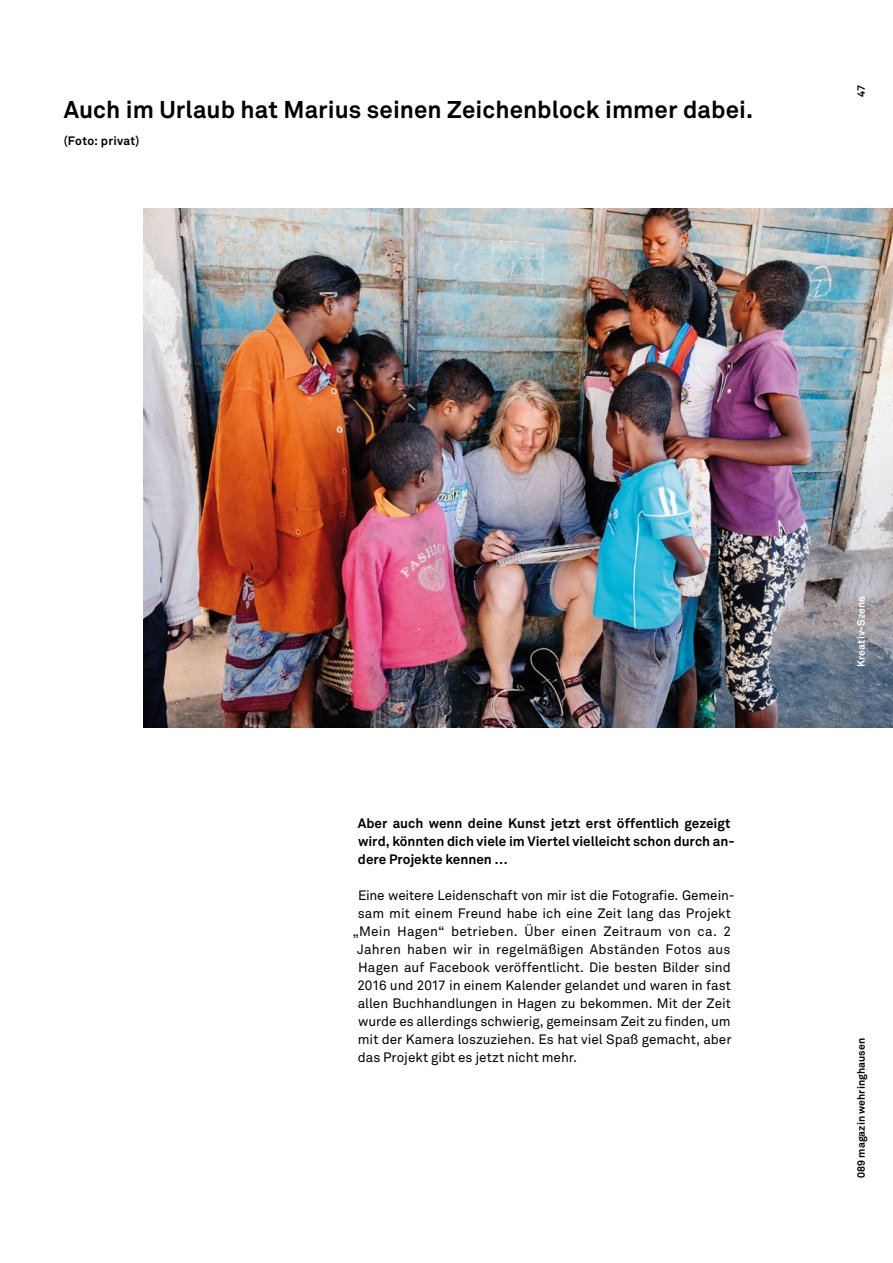
<style>
.page{position:relative;width:893px;height:1263px;background:#fff}
.page>*{position:absolute;margin:0;border:0;box-sizing:border-box;transform-origin:0 0}
.t1{font:700 24px "Akkurat";letter-spacing:.005em;color:#000}
.t2{font:13.5px "Akkurat Pro";color:#000}
.t3{font:700 13.5px/18px "Akkurat";color:#000}
.t4{font:700 12px "Akkurat";letter-spacing:.025em;color:#000}
.t5{font:700 10.5px "Akkurat";letter-spacing:.005em;color:#000}
.t6{font:700 10.5px "Akkurat";letter-spacing:.01em;color:#fff}
</style>
<div class="page">
<img style="left:144px;top:209px;width:749px;height:518px">
<h1 class="t1" style="left:64px;top:95px;width:691px">Auch im Urlaub hat Marius seinen Zeichenblock immer dabei.</h1>
<p class="t4" style="left:64px;top:133px;width:77px">(Foto: privat)</p>
<p class="t5" style="left:854px;top:97px;width:13px;rotate:-90deg">47</p>
<p class="t3" style="left:358px;top:814px;width:378px">Aber auch wenn deine Kunst jetzt erst öffentlich gezeigt wird, könnten dich viele im Viertel vielleicht schon durch an&shy;dere Projekte kennen …</p>
<p class="t2" style="left:358px;top:887px;width:378px">Eine weitere Leidenschaft von mir ist die Fotografie. Gemein-</p>
<p class="t2" style="left:358px;top:905px;width:375px">sam mit einem Freund habe ich eine Zeit lang das Projekt</p>
<p class="t2" style="left:352px;top:923px;width:380px">„Mein Hagen“ betrieben. Über einen Zeitraum von ca. 2</p>
<p class="t2" style="left:357px;top:941px;width:375px">Jahren haben wir in regelmäßigen Abständen Fotos aus</p>
<p class="t2" style="left:358px;top:959px;width:374px">Hagen auf Facebook veröffentlicht. Die besten Bilder sind</p>
<p class="t2" style="left:358px;top:977px;width:375px">2016 und 2017 in einem Kalender gelandet und waren in fast</p>
<p class="t2" style="left:358px;top:995px;width:375px">allen Buchhandlungen in Hagen zu bekommen. Mit der Zeit</p>
<p class="t2" style="left:358px;top:1013px;width:374px">wurde es allerdings schwierig, gemeinsam Zeit zu finden, um</p>
<p class="t2" style="left:358px;top:1031px;width:375px">mit der Kamera loszuziehen. Es hat viel Spaß gemacht, aber</p>
<p class="t2" style="left:358px;top:1049px;width:221px">das Projekt gibt es jetzt nicht mehr.</p>
<p class="t6" style="left:854px;top:667px;width:73px;rotate:-90deg">Kreativ-Szene</p>
<p class="t5" style="left:854px;top:1178px;width:141px;rotate:-90deg">089 magazin wehringhausen</p>
</div>
